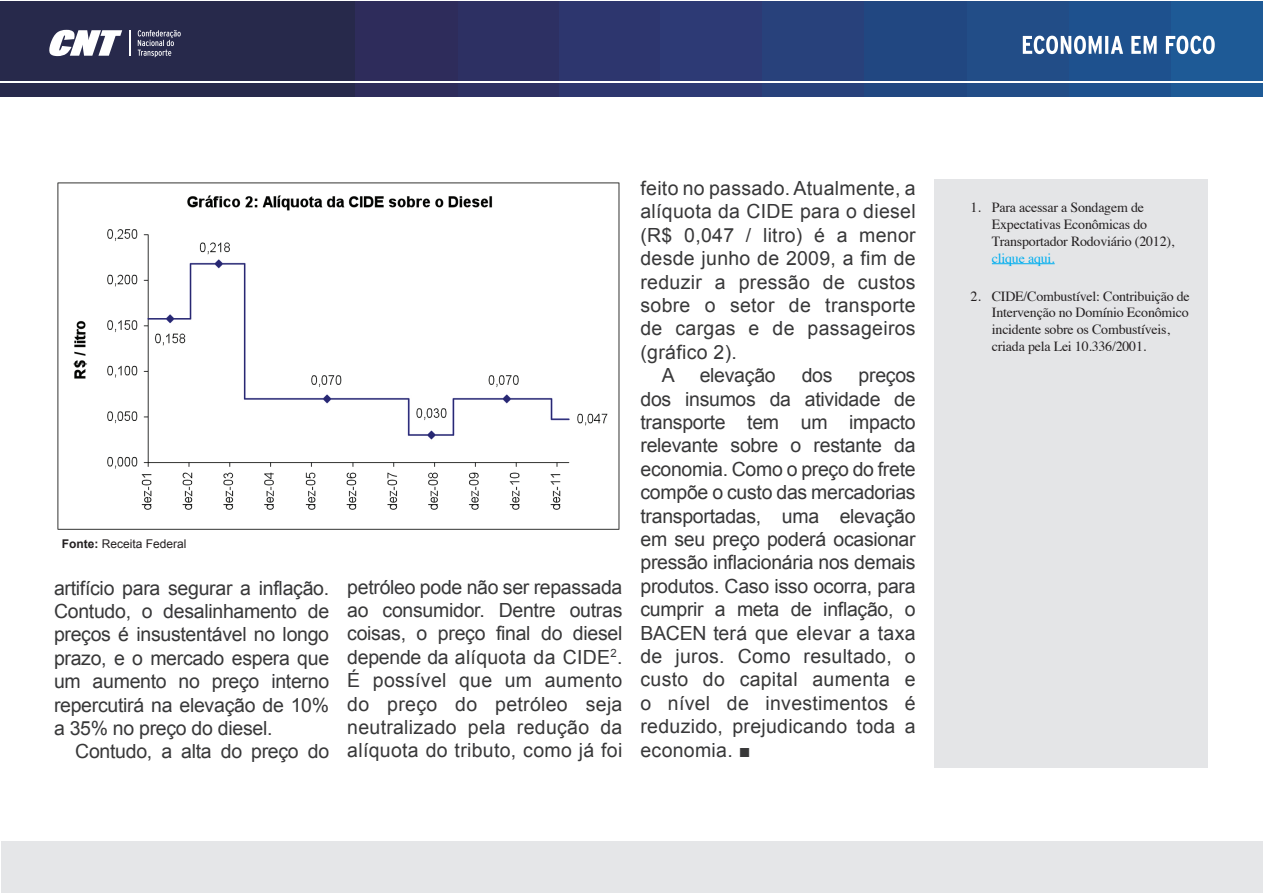
<style>
.page{position:relative;width:1263px;height:893px;background:#fff}
.page>*{position:absolute;margin:0;border:0;box-sizing:border-box;transform-origin:0 0}
.t1{font:19.5px/23.4px "Arial";letter-spacing:.015em;color:#383839;text-align:justify}
.t2{font:19.5px "Arial";letter-spacing:-.015em;color:#383839}
.t3{font:13.95px/16.8px "Times";letter-spacing:-.015em;color:#231f20}
.t4{font:13.95px "Times";letter-spacing:-.015em;color:#00aeef}
.t5{font:12px "Arial";color:#231f20}
.s1{font-weight:700}
</style>
<div class="page">
<div style="left:0;top:1px;width:356px;height:80px;background:#27294b"></div>
<div style="left:1170px;top:1px;width:93px;height:80px;background:#1e5a96"></div>
<div style="left:1068px;top:1px;width:102px;height:80px;background:#1e518e"></div>
<div style="left:966px;top:1px;width:102px;height:80px;background:#224d87"></div>
<div style="left:864px;top:1px;width:102px;height:80px;background:#214781"></div>
<div style="left:762px;top:1px;width:102px;height:80px;background:#28417b"></div>
<div style="left:660px;top:1px;width:102px;height:80px;background:#2d3a75"></div>
<div style="left:558px;top:1px;width:102px;height:80px;background:#2d366e"></div>
<div style="left:457px;top:1px;width:102px;height:80px;background:#2d3063"></div>
<div style="left:356px;top:1px;width:102px;height:80px;background:#2e2c5b"></div>
<div style="left:0;top:83px;width:356px;height:14px;background:#27294b"></div>
<div style="left:1170px;top:83px;width:93px;height:14px;background:#1e5a96"></div>
<div style="left:1068px;top:83px;width:102px;height:14px;background:#1e518e"></div>
<div style="left:966px;top:83px;width:102px;height:14px;background:#224d87"></div>
<div style="left:864px;top:83px;width:102px;height:14px;background:#214781"></div>
<div style="left:762px;top:83px;width:102px;height:14px;background:#28417b"></div>
<div style="left:660px;top:83px;width:102px;height:14px;background:#2d3a75"></div>
<div style="left:558px;top:83px;width:102px;height:14px;background:#2d366e"></div>
<div style="left:457px;top:83px;width:102px;height:14px;background:#2d3063"></div>
<div style="left:356px;top:83px;width:102px;height:14px;background:#2e2c5b"></div>
<svg style="left:49px;top:30px;width:73px;height:26px"></svg>
<hr style="left:129px;top:30px;width:2px;height:26px;background:#fff">
<svg style="left:138px;top:30px;width:43px;height:27px"></svg>
<svg style="left:1023px;top:36px;width:192px;height:18px"></svg>
<div style="left:2px;top:842px;width:1261px;height:51px;background:#e5e6e8"></div>
<div style="left:934px;top:179px;width:273px;height:588px;background:#e4e5e7"></div>
<hr style="left:992px;top:263px;width:63px;height:1px;background:#00aeef">
<img style="left:57px;top:182px;width:563px;height:348px">
<p class="t5" style="left:62px;top:535px;width:126px"><span class="s1">Fonte:</span> Receita Federal</p>
<p class="t1" style="left:54px;top:576px;width:277px">artifício para segurar a inflação.<br>Contudo, o desalinhamento de preços é insustentável no longo prazo, e o mercado espera que um aumento no preço interno repercutirá na elevação de 10% a 35% no preço do diesel.</p>
<p class="t2" style="left:75px;top:739px;width:255px">Contudo, a alta do preço do</p>
<p class="t1" style="left:347px;top:575px;width:277px">petróleo pode não ser repassada ao consumidor. Dentre outras coisas, o preço final do diesel depende da alíquota da CIDE<sup>2</sup>.<br>É possível que um aumento do preço do petróleo seja neutralizado pela redução da alíquota do tributo, como já foi</p>
<p class="t1" style="left:640px;top:177px;width:277px">feito no passado. Atualmente, a</p>
<p class="t1" style="left:640px;top:200px;width:277px">alíquota da CIDE para o diesel</p>
<p class="t1" style="left:640px;top:223px;width:277px">(R$ 0,047 / litro) é a menor</p>
<p class="t1" style="left:640px;top:247px;width:277px">desde junho de 2009, a fim de</p>
<p class="t1" style="left:640px;top:270px;width:277px">reduzir a pressão de custos</p>
<p class="t1" style="left:640px;top:294px;width:277px">sobre o setor de transporte</p>
<p class="t1" style="left:640px;top:317px;width:277px">de cargas e de passageiros</p>
<p class="t1" style="left:640px;top:340px;width:98px">(gráfico 2).</p>
<p class="t1" style="left:662px;top:364px;width:15px">A</p>
<p class="t2" style="left:700px;top:362px;width:77px">elevação</p>
<p class="t1" style="left:802px;top:364px;width:32px">dos</p>
<p class="t1" style="left:640px;top:364px;width:277px;text-indent:218px">preços dos insumos da atividade de transporte tem um impacto relevante sobre o restante da economia. Como o preço do frete compõe o custo das mercadorias transportadas, uma elevação em seu preço poderá ocasionar pressão inflacionária nos demais produtos. Caso isso ocorra, para cumprir a meta de inflação, o BACEN terá que elevar a taxa de juros. Como resultado, o custo do capital aumenta e o nível de investimentos é reduzido, prejudicando toda a economia. ■</p>
<p class="t3" style="left:992px;top:198px;width:184px;text-indent:-21px">1. Para acessar a Sondagem de<br>Expectativas Econômicas do<br>Transportador Rodoviário (2012),</p>
<p class="t4" style="left:992px;top:245px;width:64px">clique aqui.</p>
<p class="t3" style="left:992px;top:286px;width:199px;text-indent:-21px">2. CIDE/Combustível: Contribuição de Intervenção no Domínio Econômico incidente sobre os Combustíveis, criada pela Lei 10.336/2001.</p>
</div>
